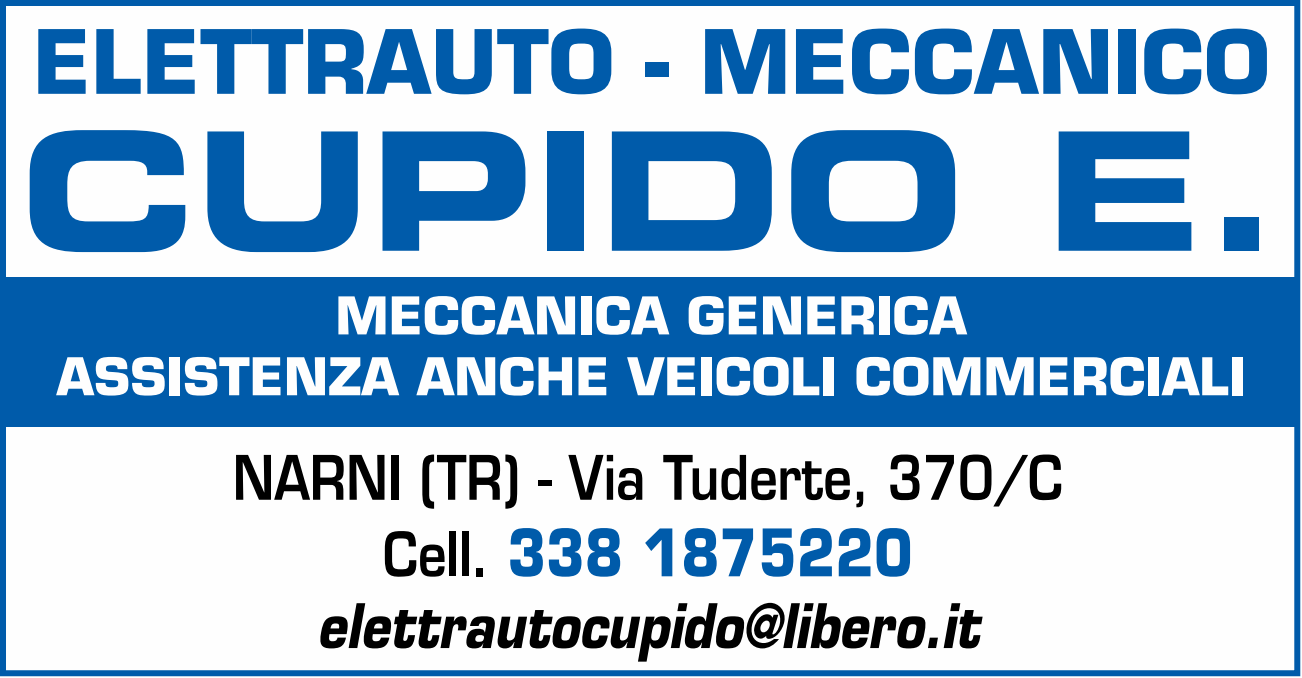
<style>
.page{position:relative;width:1302px;height:678px;background:#fff}
.page>*{position:absolute;margin:0;border:0;box-sizing:border-box;transform-origin:0 0}
.t1{font:164.7px "Eurostile LT Std Bold Ex 2";color:#005baa}
.t2{font:700 86.4px "Eurostile LT Std";color:#005baa}
.t3{font:700 63.9px "Eurostile LT Std";color:#005baa;scale:.84 1}
.t4{font:600 59.7px "Eurostile LT Std";color:#000;scale:.84 1}
.t5{font:italic 700 59.7px "Eurostile LT Std";color:#000;scale:.84 1}
.t6{font:700 50.7px/60.9px "Eurostile LT Std";color:#fefefe;text-align:center}
.s1{font-weight:600;font-size:59.7px;color:#000}
</style>
<div class="page">
<div style="left:0;top:277px;width:1298px;height:150px;background:#005baa"></div>
<div style="left:0;top:0;width:1299px;height:676px;border:6px solid #005baa"></div>
<h2 class="t2" style="left:33px;top:9px;width:1238px">ELETTRAUTO - MECCANICO</h2>
<h1 class="t1" style="left:20px;top:75px;width:1263px">CUPIDO E.</h1>
<p class="t6" style="left:57px;top:285px;width:1189px">MECCANICA GENERICA<br>ASSISTENZA ANCHE VEICOLI COMMERCIALI</p>
<p class="t4" style="left:233px;top:440px;width:989px">NARNI (TR) - Via Tuderte, 370/C</p>
<p class="t3" style="left:383px;top:513px;width:632px"><span class="s1">Cell.</span> 338 1875220</p>
<p class="t5" style="left:317px;top:589px;width:789px">elettrautocupido@libero.it</p>
</div>
